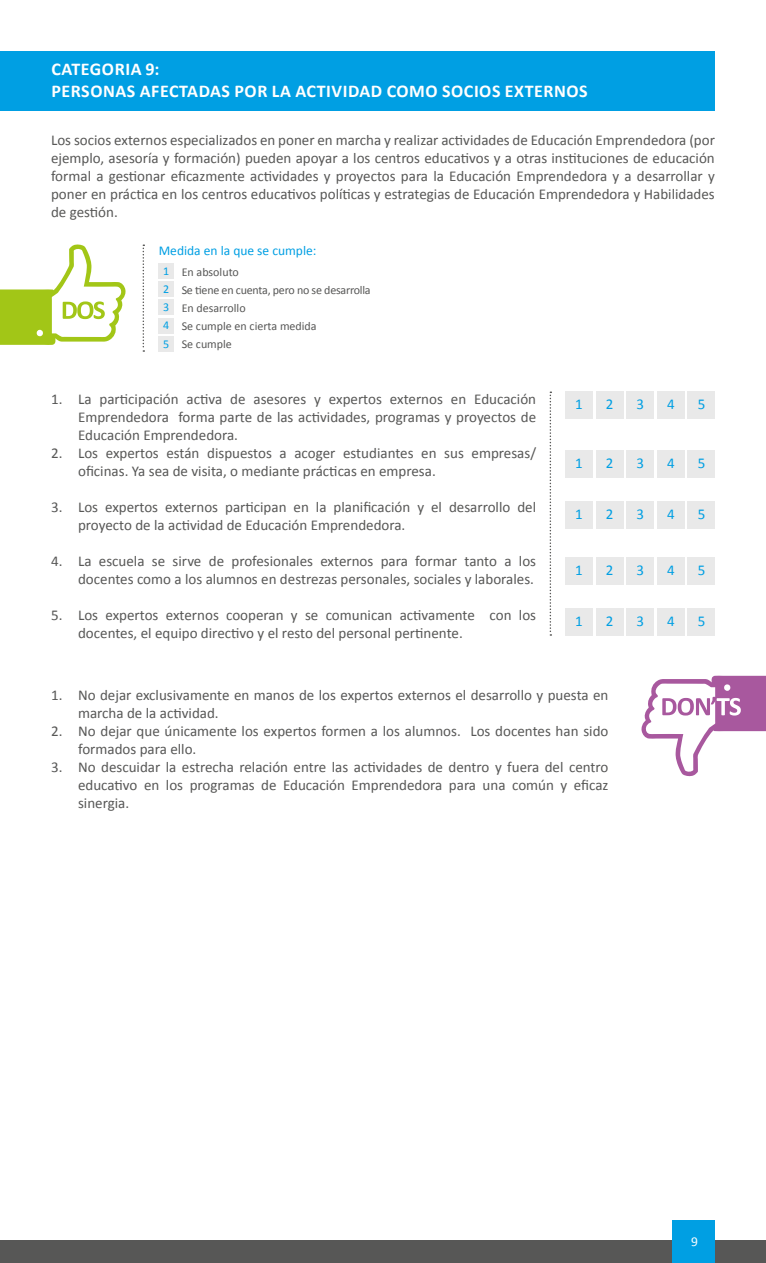
<style>
.page{position:relative;width:766px;height:1263px;background:#fff}
.page>*{position:absolute;margin:0;border:0;box-sizing:border-box;transform-origin:0 0}
.t1{font:700 18px/21.6px "Calibri";letter-spacing:.03em;color:#fff}
.t2{font:15px/18px "Calibri";color:#575756}
.t3{font:15px "Calibri";color:#009fe3}
.t4{font:13.5px "Calibri";color:#009fe3}
.t5{font:13.5px "Calibri";color:#fff}
.t6{font:12px/18px "Calibri";letter-spacing:-.02em;color:#575756}
.t7{font:12px/18.5px "Calibri";color:#575756}
.t8{font:12px "Calibri";color:#009fe3}
.s1{color:#009fe3}
</style>
<div class="page">
<div style="left:0;top:1240px;width:765px;height:23px;background:#575756"></div>
<div style="left:672px;top:1220px;width:42px;height:43px;background:#009fe3"></div>
<div style="left:0;top:51px;width:714px;height:60px;background:#009fe3"></div>
<svg style="left:0;top:244px;width:126px;height:101px"></svg>
<svg style="left:641px;top:675px;width:124px;height:102px"></svg>
<div style="left:687px;top:391px;width:27px;height:27px;background:#e9e9e9"></div>
<div style="left:657px;top:391px;width:27px;height:27px;background:#e9e9e9"></div>
<div style="left:626px;top:391px;width:27px;height:27px;background:#e9e9e9"></div>
<div style="left:596px;top:391px;width:27px;height:27px;background:#e9e9e9"></div>
<div style="left:565px;top:391px;width:28px;height:27px;background:#e9e9e9"></div>
<div style="left:687px;top:450px;width:27px;height:27px;background:#e9e9e9"></div>
<div style="left:657px;top:450px;width:27px;height:27px;background:#e9e9e9"></div>
<div style="left:626px;top:450px;width:27px;height:27px;background:#e9e9e9"></div>
<div style="left:596px;top:450px;width:27px;height:27px;background:#e9e9e9"></div>
<div style="left:565px;top:450px;width:28px;height:27px;background:#e9e9e9"></div>
<div style="left:687px;top:501px;width:27px;height:27px;background:#e9e9e9"></div>
<div style="left:657px;top:501px;width:27px;height:27px;background:#e9e9e9"></div>
<div style="left:626px;top:501px;width:27px;height:27px;background:#e9e9e9"></div>
<div style="left:596px;top:501px;width:27px;height:27px;background:#e9e9e9"></div>
<div style="left:565px;top:501px;width:28px;height:27px;background:#e9e9e9"></div>
<div style="left:687px;top:557px;width:27px;height:27px;background:#e9e9e9"></div>
<div style="left:657px;top:557px;width:27px;height:27px;background:#e9e9e9"></div>
<div style="left:626px;top:557px;width:27px;height:27px;background:#e9e9e9"></div>
<div style="left:596px;top:557px;width:27px;height:27px;background:#e9e9e9"></div>
<div style="left:565px;top:557px;width:28px;height:27px;background:#e9e9e9"></div>
<svg style="left:549px;top:391px;width:2px;height:245px"></svg>
<div style="left:687px;top:608px;width:27px;height:28px;background:#e9e9e9"></div>
<div style="left:657px;top:608px;width:27px;height:28px;background:#e9e9e9"></div>
<div style="left:626px;top:608px;width:27px;height:28px;background:#e9e9e9"></div>
<div style="left:596px;top:608px;width:27px;height:28px;background:#e9e9e9"></div>
<div style="left:565px;top:608px;width:28px;height:28px;background:#e9e9e9"></div>
<div style="left:159px;top:264px;width:15px;height:15px;background:#e9e9e9"></div>
<div style="left:159px;top:282px;width:15px;height:15px;background:#e9e9e9"></div>
<div style="left:159px;top:300px;width:15px;height:15px;background:#e9e9e9"></div>
<div style="left:159px;top:318px;width:15px;height:15px;background:#e9e9e9"></div>
<div style="left:159px;top:337px;width:15px;height:15px;background:#e9e9e9"></div>
<svg style="left:142px;top:244px;width:2px;height:108px"></svg>
<p class="t1" style="left:51px;top:58px;width:537px">CATEGORIA 9:<br>PERSONAS AFECTADAS POR LA ACTIVIDAD COMO SOCIOS EXTERNOS</p>
<p class="t2" style="left:51px;top:131px;width:665px;text-align:justify">Los socios externos especializados en poner en marcha y realizar actividades de Educación Emprendedora (por ejemplo, asesoría y formación) pueden apoyar a los centros educativos y a otras instituciones de educación formal a gestionar eficazmente actividades y proyectos para la Educación Emprendedora y a desarrollar y poner en práctica en los centros educativos políticas y estrategias de Educación Emprendedora y Habilidades de gestión.</p>
<p class="t4" style="left:159px;top:242px;width:159px">Medida en la que se cumple:</p>
<p class="t6" style="left:163px;top:263px;width:209px;text-indent:18px">En absoluto<br><span class="s1">2</span> Se tiene en cuenta, pero no se desarrolla</p>
<p class="t8" style="left:163px;top:263px;width:8px">1</p>
<p class="t7" style="left:163px;top:298px;width:155px"><span class="s1">3</span> En desarrollo<br><span class="s1">4</span> Se cumple en cierta medida<br><span class="s1">5</span> Se cumple</p>
<p class="t2" style="left:78px;top:390px;width:459px;text-align:justify;text-indent:-27px">1. La participación activa de asesores y expertos externos en Educación Emprendedora forma parte de las actividades, programas y proyectos de Educación Emprendedora.</p>
<p class="t2" style="left:78px;top:444px;width:459px;text-indent:-27px">2. Los expertos están dispuestos a acoger estudiantes en sus empresas/ oficinas. Ya sea de visita, o mediante prácticas en empresa.</p>
<p class="t2" style="left:78px;top:498px;width:459px;text-indent:-27px">3. Los expertos externos participan en la planificación y el desarrollo del proyecto de la actividad de Educación Emprendedora.</p>
<p class="t2" style="left:51px;top:552px;width:486px;text-align:right">4. La escuela se sirve de profesionales externos para formar tanto a los docentes como a los alumnos en destrezas personales, sociales y laborales.</p>
<p class="t2" style="left:78px;top:606px;width:459px;text-indent:-27px">5. Los expertos externos cooperan y se comunican activamente con los docentes, el equipo directivo y el resto del personal pertinente.</p>
<p class="t3" style="left:575px;top:394px;width:9px">1</p>
<p class="t3" style="left:605px;top:394px;width:9px">2</p>
<p class="t3" style="left:636px;top:394px;width:9px">3</p>
<p class="t3" style="left:667px;top:394px;width:9px">4</p>
<p class="t3" style="left:697px;top:394px;width:9px">5</p>
<p class="t3" style="left:575px;top:453px;width:9px">1</p>
<p class="t3" style="left:605px;top:453px;width:9px">2</p>
<p class="t3" style="left:636px;top:453px;width:9px">3</p>
<p class="t3" style="left:667px;top:453px;width:9px">4</p>
<p class="t3" style="left:697px;top:453px;width:9px">5</p>
<p class="t3" style="left:575px;top:504px;width:9px">1</p>
<p class="t3" style="left:605px;top:504px;width:9px">2</p>
<p class="t3" style="left:636px;top:504px;width:9px">3</p>
<p class="t3" style="left:667px;top:504px;width:9px">4</p>
<p class="t3" style="left:697px;top:504px;width:9px">5</p>
<p class="t3" style="left:575px;top:560px;width:9px">1</p>
<p class="t3" style="left:605px;top:560px;width:9px">2</p>
<p class="t3" style="left:636px;top:560px;width:9px">3</p>
<p class="t3" style="left:667px;top:560px;width:9px">4</p>
<p class="t3" style="left:697px;top:560px;width:9px">5</p>
<p class="t3" style="left:575px;top:612px;width:9px">1</p>
<p class="t3" style="left:605px;top:612px;width:9px">2</p>
<p class="t3" style="left:636px;top:612px;width:9px">3</p>
<p class="t3" style="left:667px;top:612px;width:9px">4</p>
<p class="t3" style="left:697px;top:612px;width:9px">5</p>
<p class="t2" style="left:78px;top:686px;width:531px;text-indent:-27px">1. No dejar exclusivamente en manos de los expertos externos el desarrollo y puesta en marcha de la actividad.</p>
<p class="t2" style="left:78px;top:722px;width:531px;text-indent:-27px">2. No dejar que únicamente los expertos formen a los alumnos. Los docentes han sido formados para ello.</p>
<p class="t2" style="left:78px;top:758px;width:531px;text-align:justify;text-indent:-27px">3. No descuidar la estrecha relación entre las actividades de dentro y fuera del centro educativo en los programas de Educación Emprendedora para una común y eficaz sinergia.</p>
<p class="t5" style="left:691px;top:1233px;width:8px">9</p>
</div>
